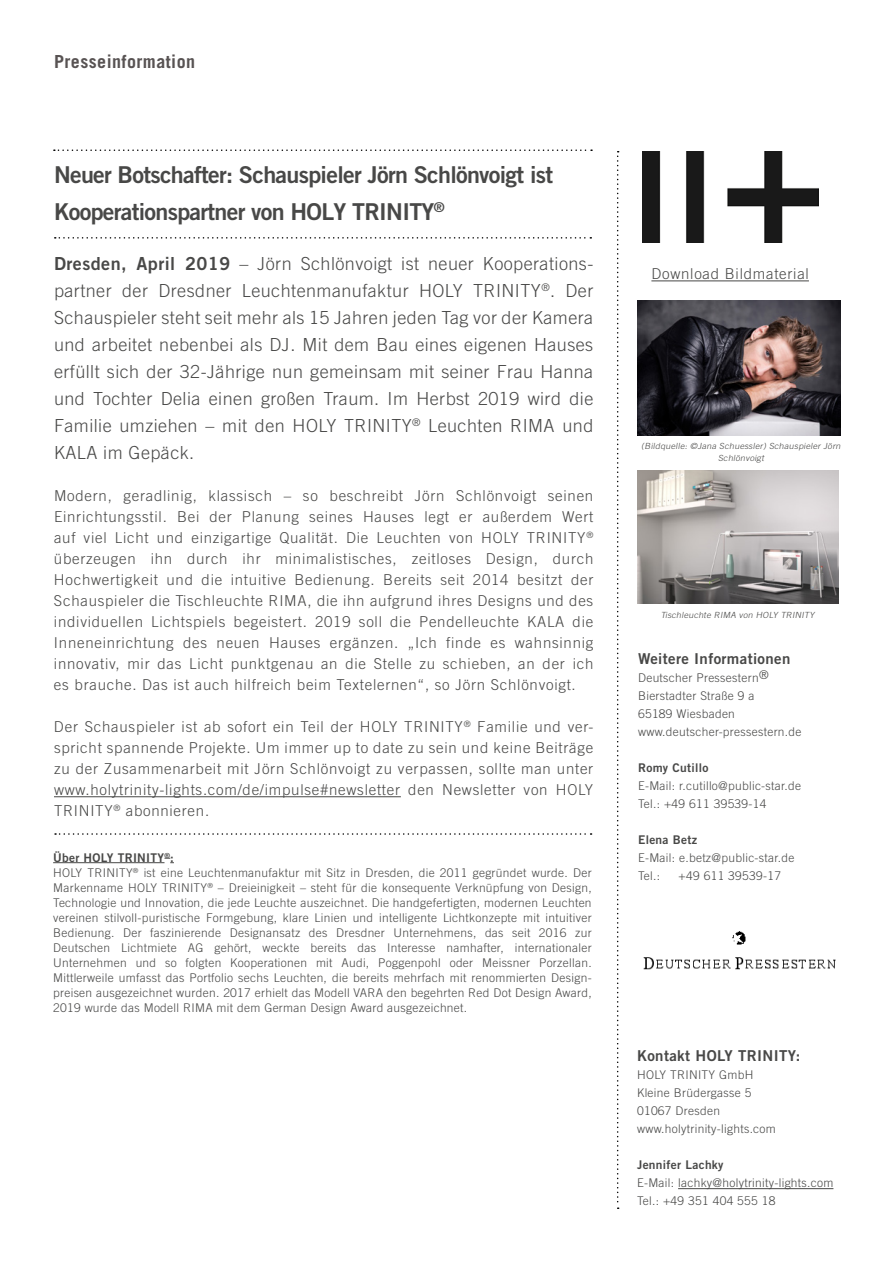
<style>
.page{position:relative;width:893px;height:1263px;background:#fff}
.page>*{position:absolute;margin:0;border:0;box-sizing:border-box;transform-origin:0 0}
.t1{font:23.25px/37.5px "Trade Gothic LT Bold Two";letter-spacing:-.03em;color:#484847}
.t2{font:300 18px/27px "Trade Gothic LT";letter-spacing:.025em;color:#484847;text-align:justify}
.t3{font:700 18px "Trade Gothic LT";letter-spacing:.025em;color:#585353}
.t4{font:300 15px/21px "Trade Gothic LT";letter-spacing:.05em;color:#484847;text-align:justify}
.t5{font:15px "Trade Gothic LT Bold Two";letter-spacing:.025em;color:#484847}
.t6{font:300 12px/15px "Trade Gothic LT";letter-spacing:.025em;color:#484847}
.t7{font:12px "Trade Gothic LT Bold Two";letter-spacing:.025em;color:#484847}
.t8{font:italic 300 8.4px/12px "Trade Gothic LT";color:#484847;text-align:center;scale:1.06 1}
.s1{font-family:"Trade Gothic LT Bold Two";font-weight:400}
</style>
<div class="page">
<hr style="left:54px;top:796px;width:347px;height:1px;background:#484847">
<img style="left:642px;top:151px;width:176px;height:91px">
<svg style="left:54px;top:149px;width:538px;height:2px"></svg>
<svg style="left:55px;top:237px;width:536px;height:2px"></svg>
<svg style="left:617px;top:151px;width:2px;height:1058px"></svg>
<hr style="left:651px;top:280px;width:158px;height:1px;background:#484847">
<img style="left:638px;top:301px;width:202px;height:134px">
<img style="left:637px;top:470px;width:201px;height:133px">
<svg style="left:55px;top:833px;width:537px;height:2px"></svg>
<hr style="left:53px;top:862px;width:111px;height:1px;background:#484847">
<svg style="left:164px;top:858px;width:10px;height:5px"></svg>
<img style="left:643px;top:932px;width:193px;height:38px">
<hr style="left:678px;top:1188px;width:155px;height:1px;background:#484847">
<h2 class="t3" style="left:54px;top:50px;width:143px">Presseinformation</h2>
<h1 class="t1" style="left:54px;top:155px;width:501px">Neuer Botschafter: Schauspieler Jörn Schlönvoigt ist<br>Kooperationspartner von HOLY TRINITY<sup>®</sup></h1>
<p class="t2" style="left:54px;top:250px;width:541px"><span class="s1">Dresden, April 2019</span> – Jörn Schlönvoigt ist neuer Kooperations&shy;partner der Dresdner Leuchtenmanufaktur HOLY TRINITY<sup>®</sup>. Der Schauspieler steht seit mehr als 15 Jahren jeden Tag vor der Kamera und arbeitet nebenbei als DJ. Mit dem Bau eines eigenen Hauses erfüllt sich der 32-Jährige nun gemeinsam mit seiner Frau Hanna und Tochter Delia einen großen Traum. Im Herbst 2019 wird die Familie umziehen – mit den HOLY TRINITY<sup>®</sup> Leuchten RIMA und KALA im Gepäck.</p>
<p class="t4" style="left:54px;top:485px;width:541px">Modern, geradlinig, klassisch – so beschreibt Jörn Schlönvoigt seinen Einrichtungsstil. Bei der Planung seines Hauses legt er außerdem Wert auf viel Licht und einzigartige Qualität. Die Leuchten von HOLY TRINITY<sup>® </sup>überzeugen ihn durch ihr minimalistisches, zeitloses Design, durch Hochwertigkeit und die intuitive Bedienung. Bereits seit 2014 besitzt der Schauspieler die Tischleuchte RIMA, die ihn aufgrund ihres Designs und des individuellen Lichtspiels begeistert. 2019 soll die Pendelleuchte KALA die Inneneinrichtung des neuen Hauses ergänzen. „Ich finde es wahnsinnig innovativ, mir das Licht punktgenau an die Stelle zu schieben, an der ich es brauche. Das ist auch hilfreich beim Textelernen“, so Jörn Schlönvoigt.</p>
<p class="t4" style="left:54px;top:716px;width:541px">Der Schauspieler ist ab sofort ein Teil der HOLY TRINITY<sup>®</sup> Familie und ver&shy;spricht spannende Projekte. Um immer up to date zu sein und keine Beiträge zu der Zusammenarbeit mit Jörn Schlönvoigt zu verpassen, sollte man unter www.holytrinity-lights.com/de/impulse#newsletter den Newsletter von HOLY TRINITY<sup>®</sup> abonnieren.</p>
<p class="t7" style="left:53px;top:850px;width:122px">Über HOLY TRINITY<sup>®</sup>:</p>
<p class="t6" style="left:53px;top:864px;width:540px;text-align:justify">HOLY TRINITY<sup>®</sup> ist eine Leuchtenmanufaktur mit Sitz in Dresden, die 2011 gegründet wurde. Der Markenname HOLY TRINITY<sup>®</sup> – Dreieinigkeit – steht für die konsequente Verknüpfung von Design, Technologie und Innovation, die jede Leuchte auszeichnet. Die handgefertigten, modernen Leuchten vereinen stilvoll-puristische Formgebung, klare Linien und intelligente Lichtkonzepte mit intuitiver Bedienung. Der faszinierende Designansatz des Dresdner Unternehmens, das seit 2016 zur Deutschen Lichtmiete AG gehört, weckte bereits das Interesse namhafter, internationaler Unternehmen und so folgten Kooperationen mit Audi, Poggenpohl oder Meissner Porzellan.<br>Mittlerweile umfasst das Portfolio sechs Leuchten, die bereits mehrfach mit renommierten Design&shy;preisen ausgezeichnet wurden. 2017 erhielt das Modell VARA den begehrten Red Dot Design Award, 2019 wurde das Modell RIMA mit dem German Design Award ausgezeichnet.</p>
<p class="t4" style="left:651px;top:263px;width:159px">Download Bildmaterial</p>
<p class="t8" style="left:641px;top:440px;width:191px">(Bildquelle: ©Jana Schuessler) Schauspieler Jörn<br>Schlönvoigt</p>
<p class="t8" style="left:661px;top:609px;width:148px">Tischleuchte RIMA von HOLY TRINITY</p>
<p class="t5" style="left:638px;top:650px;width:154px">Weitere Informationen</p>
<p class="t6" style="left:638px;top:669px;width:165px;line-height:18px">Deutscher Pressestern®<br>Bierstadter Straße 9 a<br>65189 Wiesbaden www.deutscher-pressestern.de</p>
<p class="t7" style="left:638px;top:761px;width:72px">Romy Cutillo</p>
<p class="t6" style="left:638px;top:777px;width:165px;line-height:18px">E-Mail: r.cutillo@public-star.de<br>Tel.: +49 611 39539-14</p>
<p class="t7" style="left:638px;top:833px;width:61px">Elena Betz</p>
<p class="t6" style="left:638px;top:849px;width:158px;line-height:18px">E-Mail: e.betz@public-star.de<br>Tel.:</p>
<p class="t6" style="left:679px;top:868px;width:104px">+49 611 39539-17</p>
<p class="t5" style="left:637px;top:1047px;width:165px">Kontakt HOLY TRINITY:</p>
<p class="t6" style="left:637px;top:1066px;width:140px;line-height:18px">HOLY TRINITY GmbH<br>Kleine Brüdergasse 5<br>01067 Dresden www.holytrinity-lights.com</p>
<p class="t7" style="left:637px;top:1158px;width:88px">Jennifer Lachky</p>
<p class="t6" style="left:637px;top:1174px;width:198px;line-height:18px">E-Mail: lachky@holytrinity-lights.com<br>Tel.: +49 351 404 555 18</p>
</div>
